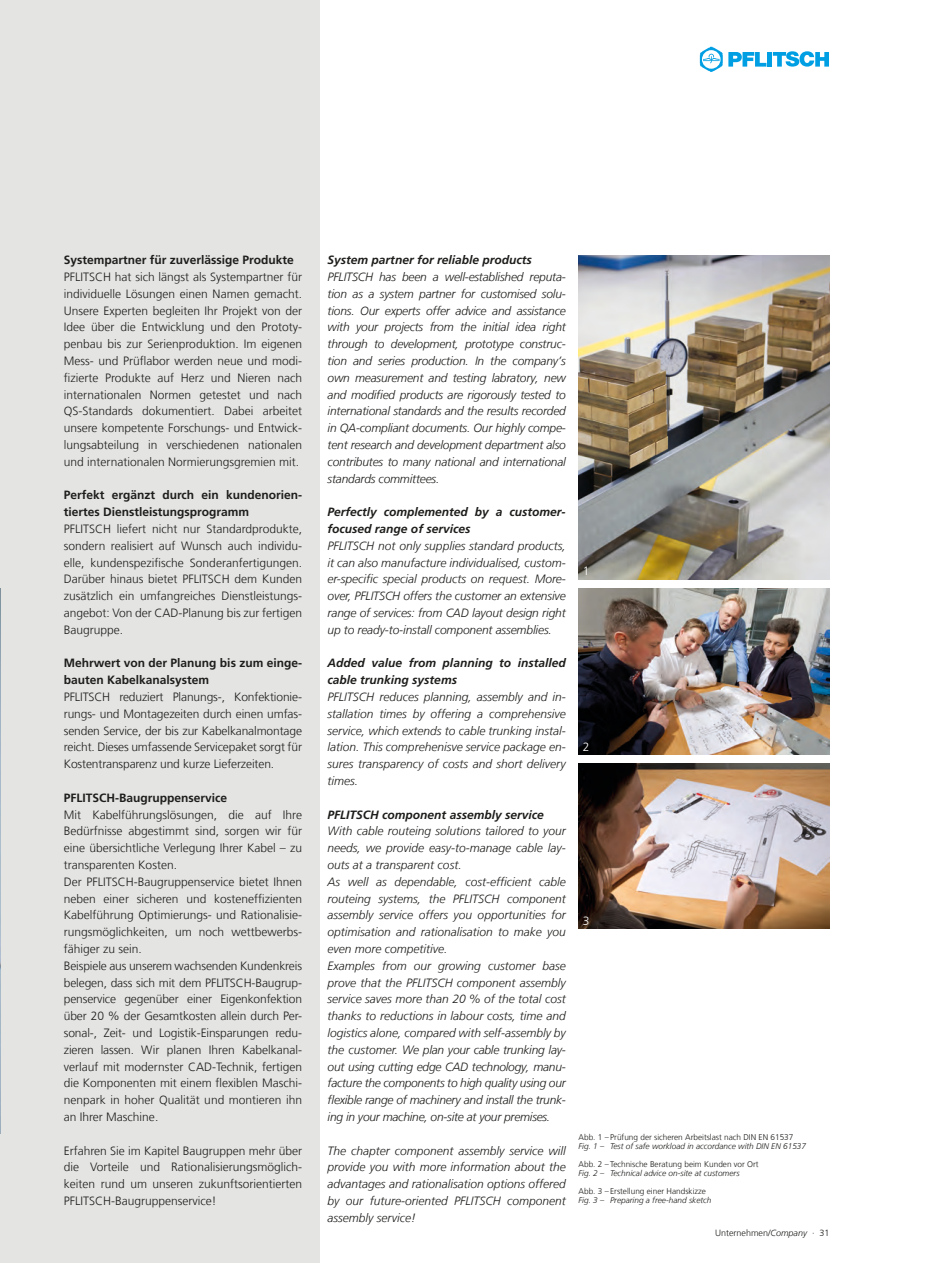
<style>
.page{position:relative;width:936px;height:1263px;background:#fff}
.page>*{position:absolute;margin:0;border:0;box-sizing:border-box;transform-origin:0 0}
.t1{font:italic 300 12px/16.8px "Frutiger LT Com";color:#1d1d1b;text-align:justify}
.t2{font:300 12px/16.8px "Frutiger LT Com";color:#1d1d1b;text-align:justify}
.t3{font:700 12px/16.8px "Frutiger LT Com";color:#1d1d1b}
.t4{font:italic 700 12px/16.8px "Frutiger LT Com";color:#1d1d1b}
.t5{font:300 12px "Frutiger LT Com";color:#fff}
.t6{font:300 9px "Frutiger LT Com";color:#1d1d1b}
.t7{font:300 8.25px "Frutiger LT Com";color:#1d1d1b}
.t8{font:italic 300 8.25px "Frutiger LT Com";color:#1d1d1b}
.s1{font-style:italic}
</style>
<div class="page">
<div style="left:0;top:0;width:319px;height:1263px;background:#e4e4e3"></div>
<img style="left:0;top:589px;width:1px;height:544px">
<svg style="left:699px;top:47px;width:23px;height:25px"></svg>
<svg style="left:728px;top:52px;width:38px;height:15px"></svg>
<div style="left:767px;top:52px;width:5px;height:15px;background:#009fe3"></div>
<svg style="left:772px;top:51px;width:57px;height:16px"></svg>
<img style="left:578px;top:255px;width:251px;height:324px">
<img style="left:578px;top:589px;width:251px;height:166px">
<img style="left:578px;top:764px;width:251px;height:165px">
<p class="t3" style="left:64px;top:252px;width:231px">Systempartner für zuverlässige Produkte</p>
<p class="t2" style="left:64px;top:268px;width:240px">PFLITSCH hat sich längst als Systempartner für individuelle Lösungen einen Namen gemacht.<br>Unsere Experten begleiten Ihr Projekt von der Idee über die Entwicklung und den Prototy&shy;penbau bis zur Serienproduktion. Im eigenen Mess- und Prüflabor werden neue und modi&shy;fizierte Produkte auf Herz und Nieren nach internationalen Normen getestet und nach QS-Standards dokumentiert. Dabei arbeitet unsere kompetente Forschungs- und Entwick&shy;lungsabteilung in verschiedenen nationalen und internationalen Normierungsgremien mit.</p>
<p class="t3" style="left:64px;top:487px;width:240px">Perfekt ergänzt durch ein kundenorien&shy;tiertes Dienstleistungsprogramm</p>
<p class="t2" style="left:64px;top:520px;width:240px">PFLITSCH liefert nicht nur Standardprodukte, sondern realisiert auf Wunsch auch individu&shy;elle, kundenspezifische Sonderanfertigungen.<br>Darüber hinaus bietet PFLITSCH dem Kunden zusätzlich ein umfangreiches Dienstleistungs&shy;angebot: Von der CAD-Planung bis zur fertigen Baugruppe.</p>
<p class="t3" style="left:64px;top:655px;width:240px">Mehrwert von der Planung bis zum einge&shy;bauten Kabelkanalsystem</p>
<p class="t2" style="left:64px;top:688px;width:240px">PFLITSCH reduziert Planungs-, Konfektionie&shy;rungs- und Montagezeiten durch einen umfas&shy;senden Service, der bis zur Kabelkanalmontage reicht. Dieses umfassende Servicepaket sorgt für Kostentransparenz und kurze Lieferzeiten.</p>
<p class="t3" style="left:64px;top:789px;width:165px">PFLITSCH-Baugruppenservice</p>
<p class="t2" style="left:64px;top:806px;width:240px;text-align:left">Mit Kabelfü hrungslösungen, die auf Ihre Bedü rfnisse abgestimmt sind, sorgen wir fü r eine ü bersichtliche Verlegung Ihrer Kabel – zu transparenten Kosten.<br>Der PFLITSCH-Baugruppenservice bietet Ihnen neben einer sicheren und kosteneffizienten Kabelfü hrung Optimierungs- und Rationalisie&shy;rungsmöglichkeiten, um noch wettbewerbs&shy;fähiger zu sein.<br>Beispiele aus unserem wachsenden Kundenkreis belegen, dass sich mit dem PFLITSCH-Baugrup&shy;penservice gegenü ber einer Eigenkonfektion über 20 % der Gesamtkosten allein durch Per&shy;sonal-, Zeit- und Logistik-Einsparungen redu&shy;zieren lassen. Wir planen Ihren Kabelkanal&shy;verlauf mit modernster CAD-Technik, fertigen die Komponenten mit einem flexiblen Maschi&shy;nenpark in hoher Qualität und montieren ihn an Ihrer Maschine.</p>
<p class="t2" style="left:64px;top:1142px;width:240px">Erfahren Sie im Kapitel Baugruppen mehr über die Vorteile und Rationalisierungsmöglich&shy;keiten rund um unseren zukunftsorientierten PFLITSCH-Baugruppenservice!</p>
<p class="t4" style="left:327px;top:252px;width:206px">System partner for reliable products</p>
<p class="t1" style="left:327px;top:268px;width:240px">PFLITSCH has been a well-established reputa&shy;tion as a system partner for customised solu&shy;tions. Our experts offer advice and assistance with your projects from the initial idea right through to development, prototype construc&shy;tion and series production. In the company’s own measurement and testing labratory, new and modified products are rigorously tested to international standards and the results recorded in QA-compliant documents. Our highly compe&shy;tent research and development department also contributes to many national and international standards committees.</p>
<p class="t4" style="left:327px;top:504px;width:240px">Perfectly complemented by a customer&shy;focused range of services</p>
<p class="t1" style="left:327px;top:537px;width:240px">PFLITSCH not only supplies standard products, it can also manufacture individualised, custom&shy;er-specific special products on request. More&shy;over, PFLITSCH offers the customer an extensive range of services: from CAD layout design right up to ready-to-install component assemblies.</p>
<p class="t4" style="left:327px;top:655px;width:240px">Added value from planning to installed cable trunking systems</p>
<p class="t1" style="left:327px;top:688px;width:240px">PFLITSCH reduces planning, assembly and in&shy;stallation times by offering a comprehensive service, which extends to cable trunking instal&shy;lation. This comprehenisve service package en&shy;sures transparency of costs and short delivery times.</p>
<p class="t4" style="left:327px;top:806px;width:218px">PFLITSCH component assembly service</p>
<p class="t1" style="left:327px;top:823px;width:240px;text-align:left">With cable routeing solutions tailored to your needs, we provide easy-to-manage cable lay&shy;outs at a transparent cost.<br>As well as dependable, cost-efficient cable routeing systems, the PFLITSCH component assembly service offers you opportunities for optimisation and rationalisation to make you even more competitive.<br>Examples from our growing customer base prove that the PFLITSCH component assembly service saves more than 20 % of the total cost thanks to reductions in labour costs, time and logistics alone, compared with self-assembly by the customer. We plan your cable trunking lay&shy;out using cutting edge CAD technology, manu&shy;facture the components to high quality using our flexible range of machinery and install the trunk&shy;ing in your machine, on-site at your premises.</p>
<p class="t1" style="left:327px;top:1142px;width:240px">The chapter component assembly service will provide you with more information about the advantages and rationalisation options offered by our future-oriented PFLITSCH component assembly service!</p>
<p class="t5" style="left:583px;top:564px;width:8px">1</p>
<p class="t5" style="left:583px;top:739px;width:8px">2</p>
<p class="t5" style="left:583px;top:914px;width:8px">3</p>
<p class="t7" style="left:578px;top:1133px;width:216px">Abb. 1 – Prüfung der sicheren Arbeitslast nach DIN EN 61537</p>
<p class="t8" style="left:578px;top:1142px;width:229px">Fig. 1 – Test of safe workload in accordance with DIN EN 61537</p>
<p class="t7" style="left:578px;top:1160px;width:182px">Abb. 2 – Technische Beratung beim Kunden vor Ort</p>
<p class="t8" style="left:578px;top:1169px;width:162px">Fig. 2 – Technical advice on-site at customers</p>
<p class="t7" style="left:578px;top:1187px;width:129px">Abb. 3 – Erstellung einer Handskizze</p>
<p class="t8" style="left:578px;top:1196px;width:134px">Fig. 3 – Preparing a free-hand sketch</p>
<p class="t6" style="left:715px;top:1227px;width:116px">Unternehmen/<span class="s1">Company</span> ∙ 31</p>
</div>
